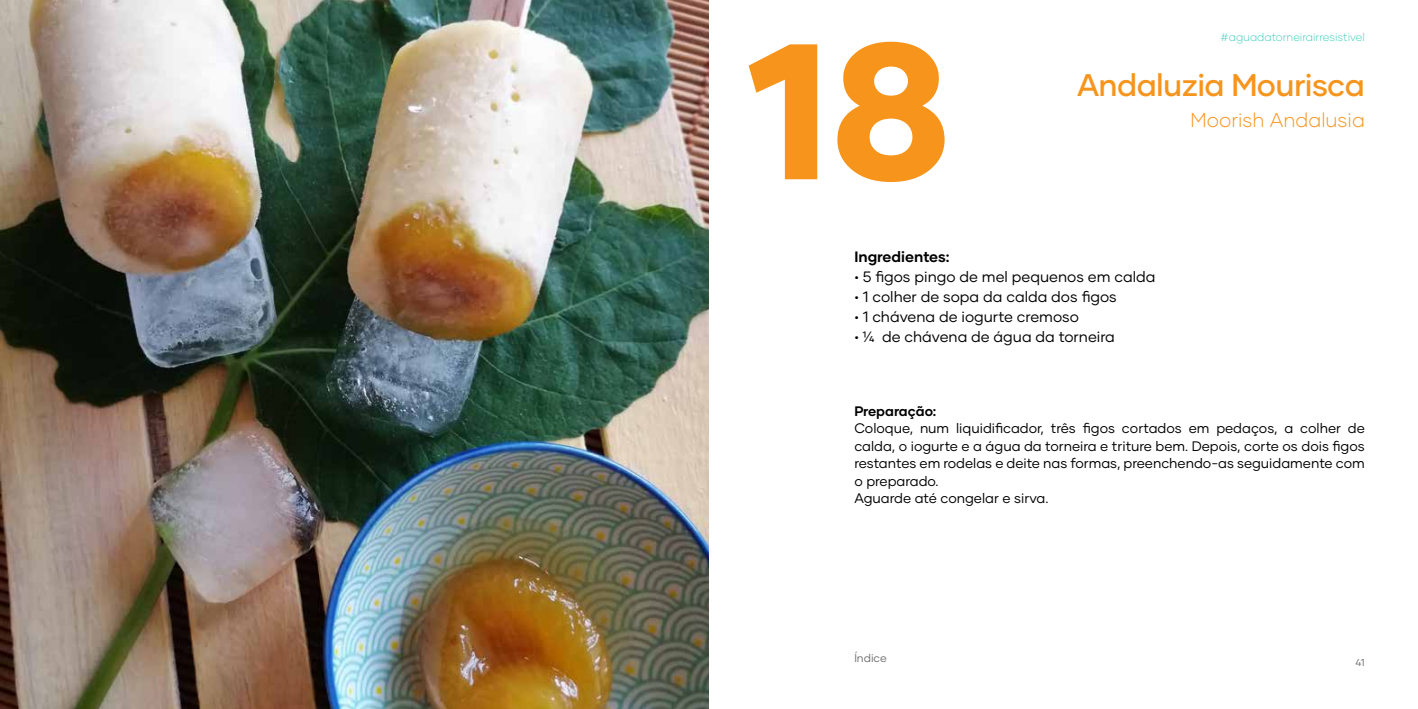
<style>
.page{position:relative;width:1418px;height:709px;background:#fff}
.page>*{position:absolute;margin:0;border:0;box-sizing:border-box;transform-origin:0 0}
.t1{font:800 192.62px "Gilmer";color:#f7941c}
.t2{font:500 31.25px "Gilmer";letter-spacing:-.02em;color:#f7941c}
.t3{font:300 20px "Gilmer";color:#f7941c}
.t4{font:15px "Gilmer";color:#000}
.t5{font:700 15px "Gilmer";color:#000}
.t6{font:13.75px/17.5px "Gilmer";color:#000}
.t7{font:700 13.75px "Gilmer";color:#000}
.t8{font:300 11.25px "Gilmer";color:#40cfbd}
.t9{font:11.25px "Gilmer";color:#706f6f}
.t10{font:10px "Gilmer";color:#706f6f}
</style>
<div class="page">
<img style="left:0;top:0;width:709px;height:709px">
<h1 class="t1" style="left:745px;top:-10px;width:206px">18</h1>
<p class="t8" style="left:1220px;top:30px;width:146px">#aguadatorneirairresistivel</p>
<h2 class="t2" style="left:1077px;top:65px;width:289px">Andaluzia Mourisca</h2>
<h3 class="t3" style="left:1190px;top:108px;width:176px">Moorish Andalusia</h3>
<p class="t5" style="left:854px;top:247px;width:97px">Ingredientes:</p>
<p class="t4" style="left:854px;top:267px;width:303px">• 5 figos pingo de mel pequenos em calda</p>
<p class="t4" style="left:854px;top:287px;width:264px">• 1 colher de sopa da calda dos figos</p>
<p class="t4" style="left:854px;top:307px;width:226px">• 1 chávena de iogurte cremoso</p>
<p class="t4" style="left:854px;top:327px;width:262px">• ¼ de chávena de água da torneira</p>
<p class="t7" style="left:854px;top:402px;width:84px">Preparação:</p>
<p class="t6" style="left:854px;top:419px;width:512px">Coloque, num liquidificador, três figos cortados em pedaços, a colher de calda, o iogurte e a água da torneira e triture bem. Depois, corte os dois figos restantes em rodelas e deite nas formas, preenchendo-as seguidamente com o preparado.<br>Aguarde até congelar e sirva.</p>
<p class="t9" style="left:854px;top:651px;width:34px">Índice</p>
<p class="t10" style="left:1355px;top:656px;width:11px">41</p>
</div>
